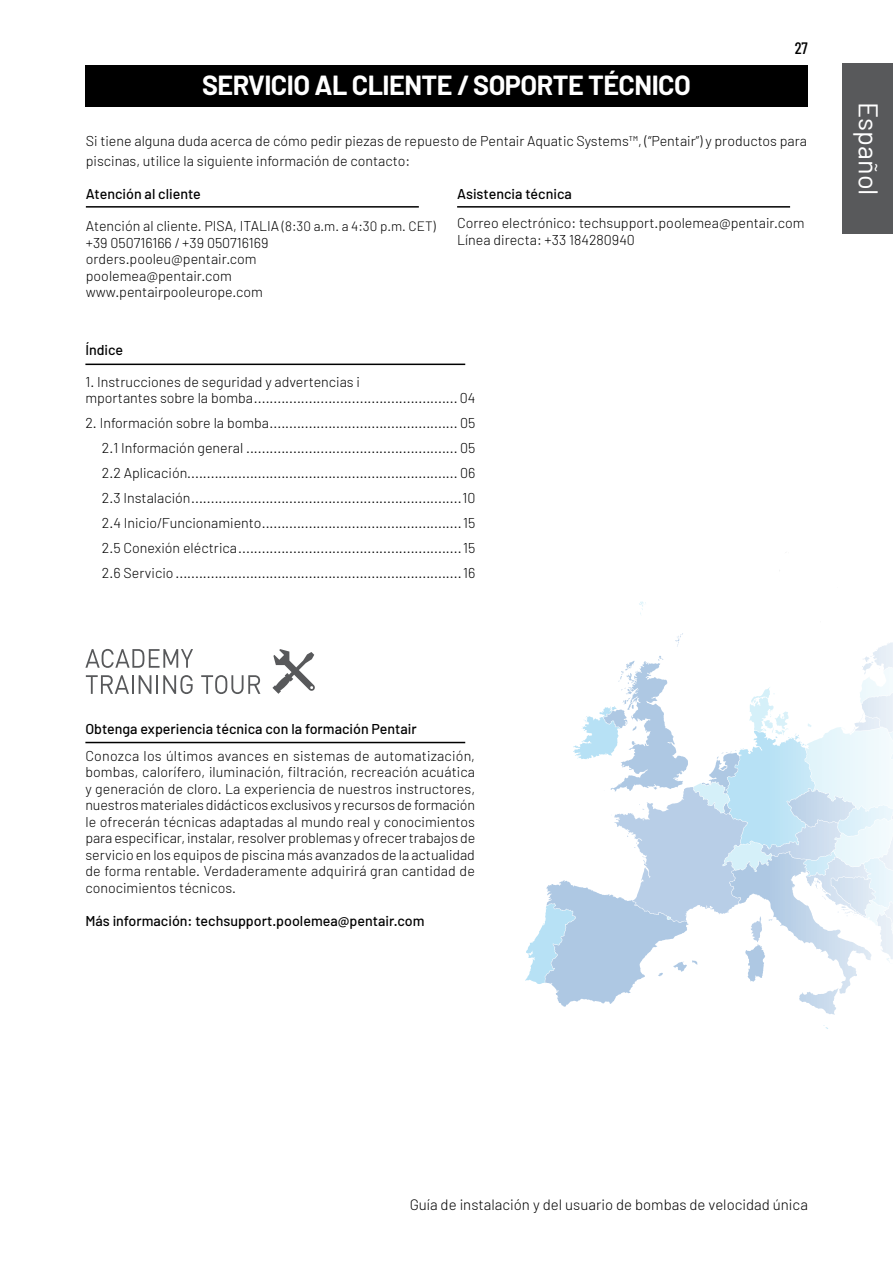
<style>
.page{position:relative;width:893px;height:1263px;background:#fff}
.page>*{position:absolute;margin:0;border:0;box-sizing:border-box;transform-origin:0 0}
.t1{font:700 27px "Barlow";letter-spacing:-.02em;color:#fff}
.t2{font:27px "Barlow";color:#fff}
.t3{font:500 16.5px "Barlow Condensed";color:#000}
.t4{font:300 15px "Barlow";color:#000}
.t5{font:300 14.25px/16.5px "Barlow";color:#000}
.t6{font:500 14.25px "Barlow";color:#000}
.s1{font-size:13.5px}
</style>
<div class="page">
<div style="left:842px;top:64px;width:51px;height:170px;background:#58595b"></div>
<hr style="left:86px;top:206px;width:333px;height:2px;background:#000">
<hr style="left:457px;top:206px;width:333px;height:2px;background:#000">
<hr style="left:85px;top:364px;width:380px;height:1px;background:#000">
<hr style="left:85px;top:742px;width:380px;height:1px;background:#000">
<div style="left:85px;top:65px;width:723px;height:41px;background:#000"></div>
<svg style="left:85px;top:649px;width:108px;height:19px"></svg>
<svg style="left:86px;top:675px;width:107px;height:19px"></svg>
<svg style="left:201px;top:675px;width:59px;height:19px"></svg>
<svg style="left:272px;top:649px;width:43px;height:45px"></svg>
<svg style="left:525px;top:601px;width:368px;height:428px"></svg>
<h1 class="t1" style="left:202px;top:75px;width:490px">SERVICIO AL CLIENTE / SOPORTE TÉCNICO</h1>
<p class="t3" style="left:795px;top:39px;width:15px">27</p>
<p class="t5" style="left:86px;top:131px;width:723px;line-height:19.5px">Si tiene alguna duda acerca de cómo pedir piezas de repuesto de Pentair Aquatic Systems™, (“Pentair”) y productos para piscinas, utilice la siguiente información de contacto:</p>
<p class="t6" style="left:86px;top:189px;width:116px">Atención al cliente</p>
<p class="t5" style="left:86px;top:219px;width:351px">Atención al cliente. PISA, ITALIA <span class="s1">(8:30 a.m. a 4:30 p.m. CET) </span>+39 050716166 / +39 050716169 orders.pooleu@pentair.com<br>poolemea@pentair.com<br>www.pentairpooleurope.com</p>
<p class="t6" style="left:457px;top:189px;width:116px">Asistencia técnica</p>
<p class="t5" style="left:457px;top:216px;width:349px">Correo electrónico: techsupport.poolemea@pentair.com<br>Línea directa: +33 184280940</p>
<p class="t6" style="left:85px;top:345px;width:39px">Índice</p>
<p class="t5" style="left:85px;top:374px;width:391px">1. Instrucciones de seguridad y advertencias i<br>mportantes sobre la bomba .................................................... 04</p>
<p class="t5" style="left:102px;top:412px;width:375px;line-height:25px;text-align:justify;text-indent:-16px">2. Información sobre la bomba ................................................ 05<br>2.1 Información general ...................................................... 05<br>2.2 Aplicación..................................................................... 06<br>2.3 Instalación .....................................................................10<br>2.4 Inicio/Funcionamiento ...................................................15<br>2.5 Conexión eléctrica .........................................................15<br>2.6 Servicio .........................................................................16</p>
<h1 class="t2" style="left:878px;top:102px;width:95px;rotate:90deg">Español</h1>
<h1 class="t2" style="left:878px;top:106px;width:87px;rotate:90deg">English</h1>
<p class="t6" style="left:85px;top:723px;width:333px">Obtenga experiencia técnica con la formación Pentair</p>
<p class="t5" style="left:85px;top:747px;width:391px;text-align:justify">Conozca los últimos avances en sistemas de automatización, bombas, calorífero, iluminación, filtración, recreación acuática y generación de cloro. La experiencia de nuestros instructores, nuestros materiales didácticos exclusivos y recursos de formación le ofrecerán técnicas adaptadas al mundo real y conocimientos para especificar, instalar, resolver problemas y ofrecer trabajos de servicio en los equipos de piscina más avanzados de la actualidad de forma rentable. Verdaderamente adquirirá gran cantidad de conocimientos técnicos.</p>
<p class="t6" style="left:85px;top:912px;width:341px">Más información: techsupport.poolemea@pentair.com</p>
<p class="t4" style="left:410px;top:1199px;width:400px">Guía de instalación y del usuario de bombas de velocidad única</p>
</div>
